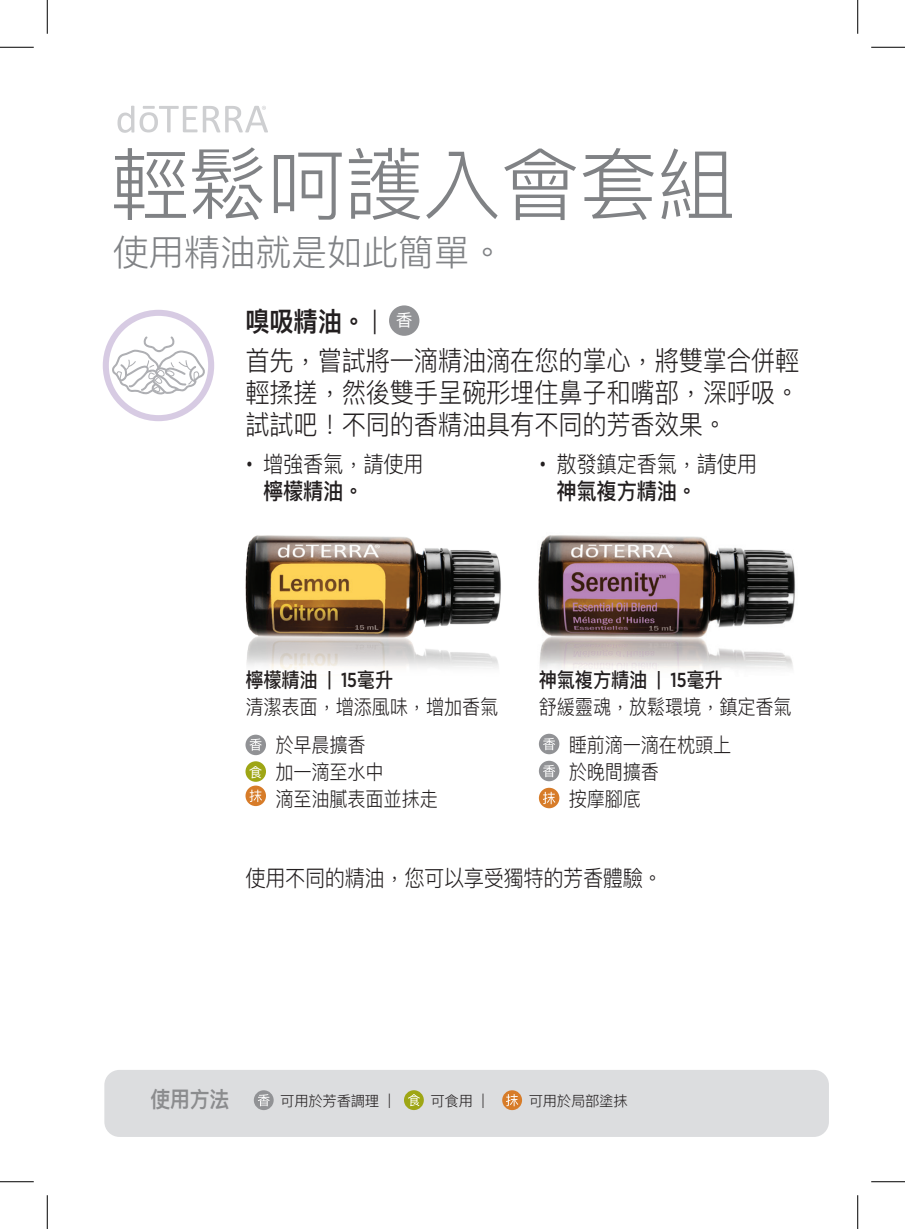
<style>
.page{position:relative;width:905px;height:1229px;background:#fff}
.page>*{position:absolute;margin:0;border:0;box-sizing:border-box;transform-origin:0 0}
.t1{font:300 78.75px "Ping Fang TC";letter-spacing:-.01em;color:#808285}
.t2{font:300 36px "Ping Fang HK";letter-spacing:-.01em;color:#808285}
.t3{font:300 27px/38.9px "Ping Fang TC";letter-spacing:-.01em;color:#231f20;scale:.9 1}
.t4{font:300 22.5px/27px "Ping Fang TC";letter-spacing:-.02em;color:#231f20;scale:.9 1}
.t5{font:600 22.05px "Ping Fang TC";color:#8b8c8e;scale:.9 1}
.t6{font:300 20.25px/27px "Ping Fang TC";letter-spacing:-.01em;color:#231f20;scale:.9 1}
.t7{font:16.88px "Ping Fang TC";color:#fff}
.t8{font:300 14.4px "Ping Fang TC";letter-spacing:-.02em;color:#231f20}
.t9{font:13.5px "Ping Fang TC";color:#fff}
.s1{font-weight:600}
.s2{font-family:"Gotham Narrow";font-weight:400}
.s3{font-family:"Gotham Narrow";font-weight:200}
.s4{font-weight:500}
.s5{font-family:"Gotham Narrow";font-weight:500}
</style>
<div class="page">
<div style="left:103px;top:310px;width:111px;height:111px;border:6px solid #d7cbe3;border-radius:50%"></div>
<svg style="left:112px;top:336px;width:93px;height:58px"></svg>
<div style="left:389px;top:305px;width:30px;height:31px;background:#919295;border-radius:50%"></div>
<div style="left:245px;top:734px;width:21px;height:21px;background:#919295;border-radius:50%"></div>
<div style="left:245px;top:761px;width:21px;height:20px;background:#9ea615;border-radius:50%"></div>
<svg style="left:245px;top:785px;width:21px;height:21px"></svg>
<svg style="left:249px;top:789px;width:13px;height:13px"></svg>
<img style="left:245px;top:535px;width:256px;height:137px">
<img style="left:538px;top:535px;width:258px;height:135px">
<svg style="left:117px;top:106px;width:80px;height:27px"></svg>
<svg style="left:203px;top:106px;width:65px;height:26px"></svg>
<div style="left:539px;top:733px;width:20px;height:21px;background:#919295;border-radius:50%"></div>
<svg style="left:543px;top:738px;width:12px;height:12px"></svg>
<div style="left:539px;top:760px;width:20px;height:21px;background:#919295;border-radius:50%"></div>
<svg style="left:543px;top:765px;width:12px;height:12px"></svg>
<div style="left:539px;top:787px;width:20px;height:21px;background:#d77c29;border-radius:50%"></div>
<svg style="left:543px;top:791px;width:12px;height:13px"></svg>
<svg style="left:249px;top:738px;width:13px;height:13px"></svg>
<div style="left:104px;top:1069px;width:725px;height:67px;background:#dcdddf;border-radius:15px"></div>
<div style="left:254px;top:1090px;width:20px;height:20px;background:#919295;border-radius:50%"></div>
<svg style="left:258px;top:1094px;width:12px;height:12px"></svg>
<div style="left:404px;top:1090px;width:20px;height:20px;background:#9ea615;border-radius:50%"></div>
<svg style="left:408px;top:1094px;width:12px;height:12px"></svg>
<div style="left:502px;top:1090px;width:20px;height:20px;background:#d77c29;border-radius:50%"></div>
<svg style="left:506px;top:1094px;width:12px;height:12px"></svg>
<hr style="left:0;top:47px;width:34px;height:1px;background:#000">
<hr style="left:871px;top:47px;width:33px;height:1px;background:#000">
<hr style="left:0;top:1181px;width:34px;height:1px;background:#000">
<hr style="left:871px;top:1181px;width:33px;height:1px;background:#000">
<hr style="left:47px;top:0;width:1px;height:34px;background:#000">
<hr style="left:47px;top:1195px;width:1px;height:33px;background:#000">
<hr style="left:857px;top:0;width:1px;height:34px;background:#000">
<hr style="left:857px;top:1195px;width:1px;height:33px;background:#000">
<h1 class="t1" style="left:111px;top:136px;width:626px">輕鬆呵護入會套組</h1>
<h2 class="t2" style="left:113px;top:230px;width:394px">使用精油就是如此簡單。</h2>
<h3 class="t3" style="left:245px;top:301px;width:617px"><span class="s1">嗅吸精油。</span> <span class="s2">|<br></span>首先，嘗試將一滴精油滴在您的掌心，將雙掌合併輕</h3>
<h3 class="t3" style="left:245px;top:376px;width:617px;line-height:32.4px">輕揉搓，然後雙手呈碗形埋住鼻子和嘴部，深呼吸。試試吧！不同的香精油具有不同的芳香效果。</h3>
<p class="t4" style="left:263px;top:450px;width:180px;text-indent:-18px"><span class="s3">•</span> 增強香氣，請使用<span class="s4">檸檬精油。</span></p>
<p class="t4" style="left:556px;top:450px;width:224px;text-indent:-18px"><span class="s3">•</span> 散發鎮定香氣，請使用<span class="s4">神氣複方精油。</span></p>
<p class="t7" style="left:396px;top:309px;width:18px">香</p>
<p class="t6" style="left:245px;top:666px;width:282px"><span class="s4">檸檬精油</span> <span class="s5">| 15</span><span class="s4">毫升<br></span>清潔表面，增添風味，增加香氣</p>
<p class="t6" style="left:275px;top:731px;width:182px">於早晨擴香<br>加一滴至水中<br>滴至油膩表面並抹走</p>
<p class="t9" style="left:249px;top:763px;width:15px">食</p>
<p class="t6" style="left:539px;top:666px;width:282px"><span class="s4">神氣複方精油</span> <span class="s5">| 15</span><span class="s4">毫升<br></span>舒緩靈魂，放鬆環境，鎮定香氣</p>
<p class="t6" style="left:568px;top:731px;width:182px">睡前滴一滴在枕頭上於晚間擴香<br>按摩腳底</p>
<p class="t4" style="left:245px;top:864px;width:465px">使用不同的精油，您可以享受獨特的芳香體驗。</p>
<p class="t5" style="left:151px;top:1085px;width:89px">使用方法</p>
<p class="t8" style="left:280px;top:1091px;width:112px">可用於芳香調理 |</p>
<p class="t8" style="left:430px;top:1091px;width:55px">可食用 |</p>
<p class="t8" style="left:528px;top:1091px;width:101px">可用於局部塗抹</p>
</div>
